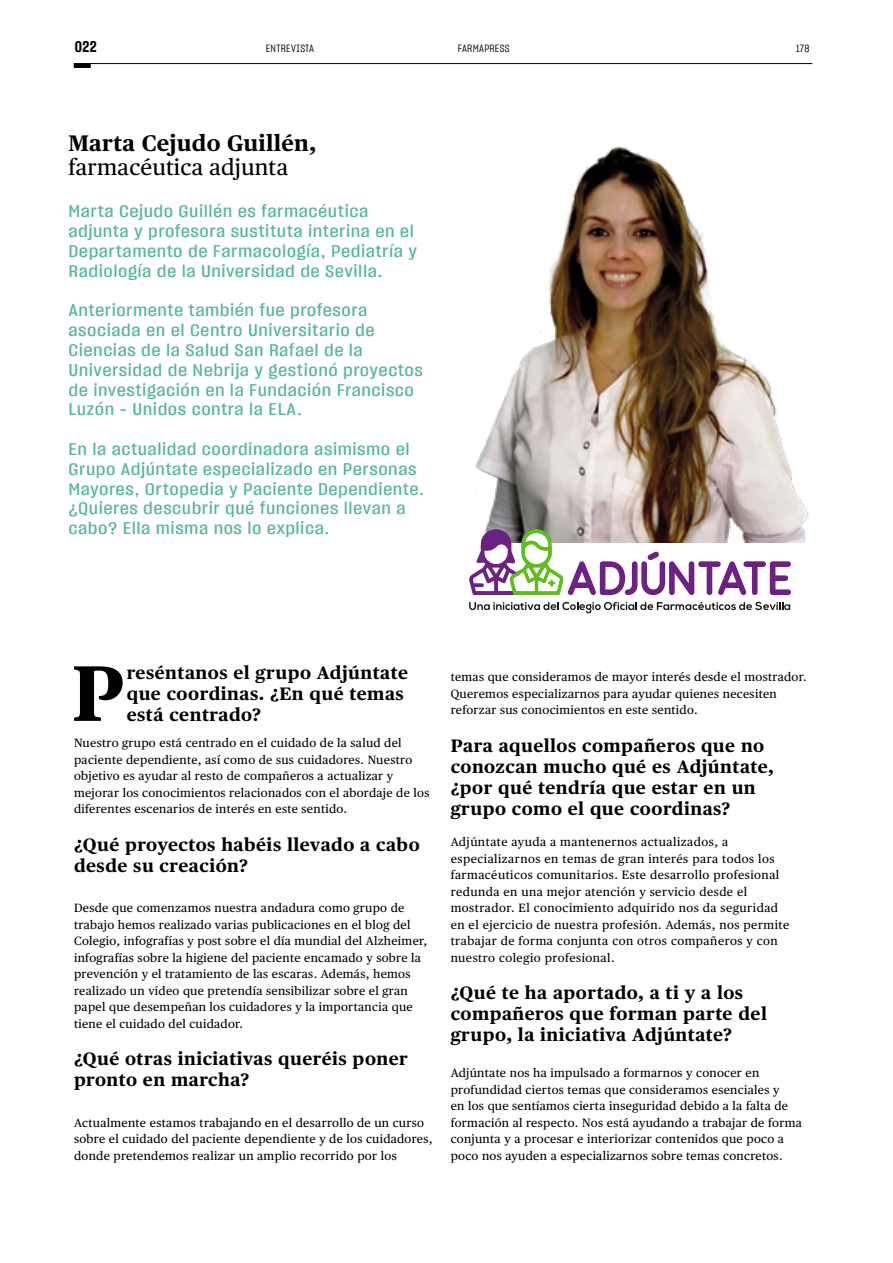
<style>
.page{position:relative;width:893px;height:1263px;background:#fff}
.page>*{position:absolute;margin:0;border:0;box-sizing:border-box;transform-origin:0 0}
.t1{font:700 78.6px "Publico Text";color:#000}
.t2{font:700 22.5px "Publico Text";letter-spacing:.01em;color:#000}
.t3{font:22.5px "Publico Text";letter-spacing:.01em;color:#000}
.t4{font:700 18px/21px "Publico Text";letter-spacing:.025em;color:#000}
.t5{font:16.5px/19.8px "Sharp Grotesk Medium 15";letter-spacing:.025em;color:#57b799;scale:1.23 1}
.t6{font:15px "Sharp Grotesk Sm Bold 15";color:#000}
.t7{font:12px/16.5px "Publico Text";letter-spacing:.025em;color:#000}
.t8{font:10.5px "Sharp Grotesk Book 15";letter-spacing:.03em;color:#000}
</style>
<div class="page">
<img style="left:475px;top:146px;width:334px;height:397px">
<hr style="left:74px;top:63px;width:738px;height:1px;background:#000">
<div style="left:74px;top:63px;width:17px;height:5px;background:#000"></div>
<svg style="left:469px;top:529px;width:322px;height:66px"></svg>
<svg style="left:469px;top:602px;width:321px;height:11px"></svg>
<p class="t6" style="left:75px;top:36px;width:23px">022</p>
<p class="t8" style="left:266px;top:41px;width:50px">ENTREVISTA</p>
<p class="t8" style="left:458px;top:41px;width:53px">FARMAPRESS</p>
<p class="t8" style="left:796px;top:41px;width:15px">178</p>
<h2 class="t2" style="left:68px;top:126px;width:249px">Marta Cejudo Guillén,</h2>
<h2 class="t3" style="left:68px;top:150px;width:221px">farmacéutica adjunta</h2>
<h3 class="t5" style="left:68px;top:201px;width:285px">Marta Cejudo Guillén es farmacéutica adjunta y profesora sustituta interina en el Departamento de Farmacología, Pediatría y Radiología de la Universidad de Sevilla.</h3>
<h3 class="t5" style="left:68px;top:300px;width:290px">Anteriormente también fue profesora asociada en el Centro Universitario de Ciencias de la Salud San Rafael de la Universidad de Nebrija y gestionó proyectos de investigación en la Fundación Francisco Luzón – Unidos contra la ELA.</h3>
<h3 class="t5" style="left:68px;top:439px;width:291px">En la actualidad coordinadora asimismo el Grupo Adjúntate especializado en Personas Mayores, Ortopedia y Paciente Dependiente. ¿Quieres descubrir qué funciones llevan a cabo? Ella misma nos lo explica.</h3>
<h1 class="t1" style="left:72px;top:632px;width:54px">P</h1>
<h3 class="t4" style="left:127px;top:661px;width:283px">reséntanos el grupo Adjúntate que coordinas. ¿En qué temas está centrado?</h3>
<p class="t7" style="left:74px;top:734px;width:357px">Nuestro grupo está centrado en el cuidado de la salud del paciente dependiente, así como de sus cuidadores. Nuestro objetivo es ayudar al resto de compañeros a actualizar y mejorar los conocimientos relacionados con el abordaje de los diferentes escenarios de interés en este sentido.</p>
<h3 class="t4" style="left:74px;top:832px;width:347px">¿Qué proyectos habéis llevado a cabo desde su creación?</h3>
<p class="t7" style="left:74px;top:899px;width:355px">Desde que comenzamos nuestra andadura como grupo de trabajo hemos realizado varias publicaciones en el blog del Colegio, infografías y post sobre el día mundial del Alzheimer, infografías sobre la higiene del paciente encamado y sobre la prevención y el tratamiento de las escaras. Además, hemos realizado un vídeo que pretendía sensibilizar sobre el gran papel que desempeñan los cuidadores y la importancia que tiene el cuidado del cuidador.</p>
<h3 class="t4" style="left:74px;top:1047px;width:335px">¿Qué otras iniciativas queréis poner pronto en marcha?</h3>
<p class="t7" style="left:74px;top:1113px;width:360px">Actualmente estamos trabajando en el desarrollo de un curso sobre el cuidado del paciente dependiente y de los cuidadores, donde pretendemos realizar un amplio recorrido por los</p>
<p class="t7" style="left:451px;top:668px;width:358px">temas que consideramos de mayor interés desde el mostrador.<br>Queremos especializarnos para ayudar quienes necesiten reforzar sus conocimientos en este sentido.</p>
<h3 class="t4" style="left:451px;top:733px;width:325px">Para aquellos compañeros que no conozcan mucho qué es Adjúntate, ¿por qué tendría que estar en un grupo como el que coordinas?</h3>
<p class="t7" style="left:451px;top:833px;width:340px">Adjúntate ayuda a mantenernos actualizados, a especializarnos en temas de gran interés para todos los farmacéuticos comunitarios. Este desarrollo profesional redunda en una mejor atención y servicio desde el mostrador. El conocimiento adquirido nos da seguridad en el ejercicio de nuestra profesión. Además, nos permite trabajar de forma conjunta con otros compañeros y con nuestro colegio profesional.</p>
<h3 class="t4" style="left:451px;top:981px;width:318px">¿Qué te ha aportado, a ti y a los compañeros que forman parte del grupo, la iniciativa Adjúntate?</h3>
<p class="t7" style="left:451px;top:1064px;width:353px">Adjúntate nos ha impulsado a formarnos y conocer en profundidad ciertos temas que consideramos esenciales y<br>en los que sentíamos cierta inseguridad debido a la falta de formación al respecto. Nos está ayudando a trabajar de forma conjunta y a procesar e interiorizar contenidos que poco a poco nos ayuden a especializarnos sobre temas concretos.</p>
</div>
